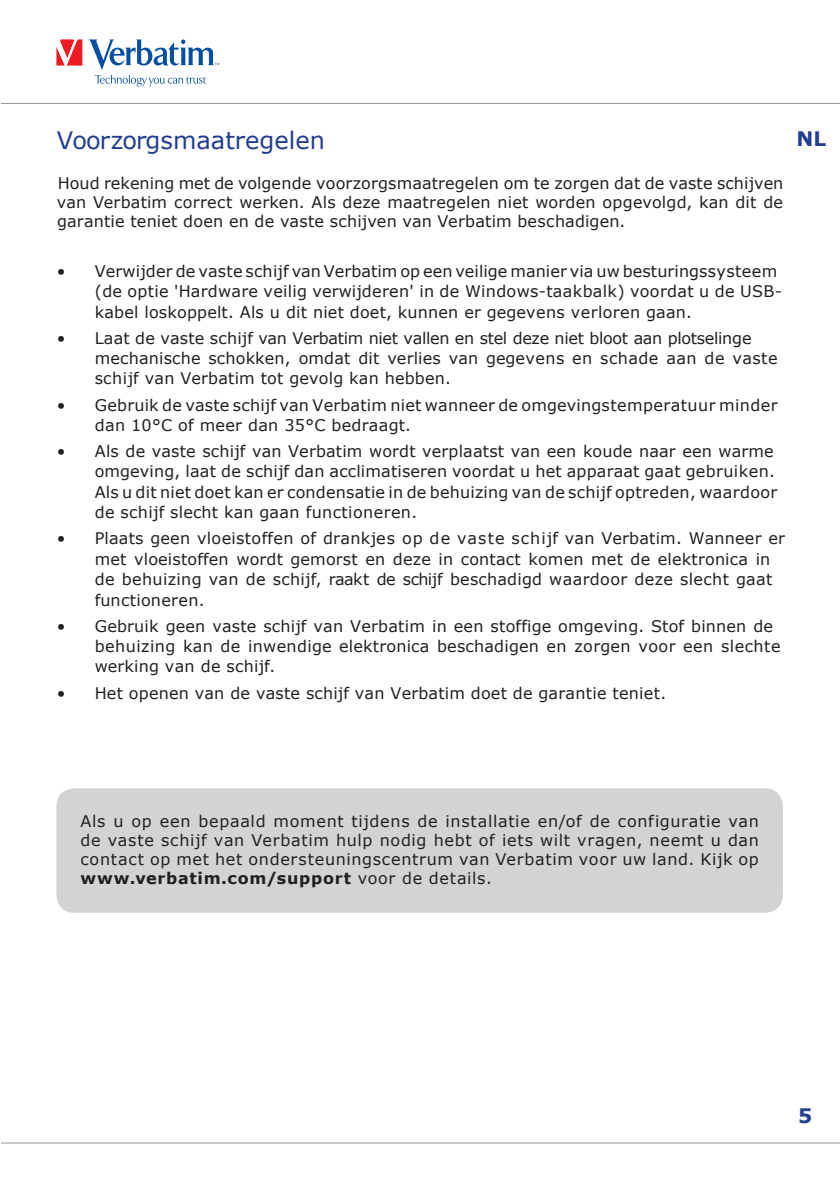
<style>
.page{position:relative;width:840px;height:1191px;background:#fff}
.page>*{position:absolute;margin:0;border:0;box-sizing:border-box;transform-origin:0 0}
.t1{font:24px "Verdana";color:#233d90}
.t2{font:700 20px "Verdana";color:#243e90}
.t3{font:16px/20.4px "Verdana";letter-spacing:.01em;color:#231f20}
.s1{font-weight:700}
</style>
<div class="page">
<hr style="left:1px;top:1142px;width:838px;height:1px;background:#939598">
<hr style="left:1px;top:103px;width:838px;height:1px;background:#939598">
<svg style="left:56px;top:39px;width:26px;height:27px"></svg>
<svg style="left:88px;top:39px;width:131px;height:47px"></svg>
<div style="left:56px;top:788px;width:726px;height:124px;background:#d1d3d4;border-radius:18px"></div>
<h1 class="t1" style="left:57px;top:124px;width:270px">Voorzorgsmaatregelen</h1>
<p class="t3" style="left:57px;top:173px;width:727px;line-height:19.2px;text-align:justify">Houd rekening met de volgende voorzorgsmaatregelen om te zorgen dat de vaste schijven van Verbatim correct werken. Als deze maatregelen niet worden opgevolgd, kan dit de garantie teniet doen en de vaste schijven van Verbatim beschadigen.</p>
<p class="t3" style="left:95px;top:260px;width:688px;text-indent:-38px">• Verwijder de vaste schijf van Verbatim op een veilige manier via uw besturingssysteem (de optie 'Hardware veilig verwijderen' in de Windows-taakbalk) voordat u de USB&shy;kabel loskoppelt. Als u dit niet doet, kunnen er gegevens verloren gaan.</p>
<p class="t3" style="left:95px;top:327px;width:684px;text-indent:-38px">• Laat de vaste schijf van Verbatim niet vallen en stel deze niet bloot aan plotselinge mechanische schokken, omdat dit verlies van gegevens en schade aan de vaste schijf van Verbatim tot gevolg kan hebben.</p>
<p class="t3" style="left:95px;top:394px;width:684px;text-indent:-38px">• Gebruik de vaste schijf van Verbatim niet wanneer de omgevingstemperatuur minder dan 10°C of meer dan 35°C bedraagt.</p>
<p class="t3" style="left:95px;top:441px;width:683px;text-indent:-38px">• Als de vaste schijf van Verbatim wordt verplaatst van een koude naar een warme omgeving, laat de schijf dan acclimatiseren voordat u het apparaat gaat gebruiken.<br>Als u dit niet doet kan er condensatie in de behuizing van de schijf optreden, waardoor de schijf slecht kan gaan functioneren.</p>
<p class="t3" style="left:95px;top:528px;width:691px;text-indent:-38px">• Plaats geen vloeistoffen of drankjes op de vaste schijf van Verbatim. Wanneer er met vloeistoffen wordt gemorst en deze in contact komen met de elektronica in de behuizing van de schijf, raakt de schijf beschadigd waardoor deze slecht gaat functioneren.</p>
<p class="t3" style="left:95px;top:615px;width:687px;text-indent:-38px">• Gebruik geen vaste schijf van Verbatim in een stoffige omgeving. Stof binnen de behuizing kan de inwendige elektronica beschadigen en zorgen voor een slechte werking van de schijf.</p>
<p class="t3" style="left:57px;top:682px;width:610px">• Het openen van de vaste schijf van Verbatim doet de garantie teniet.</p>
<p class="t2" style="left:796px;top:124px;width:31px">NL</p>
<p class="t3" style="left:80px;top:811px;width:679px;line-height:19.2px;text-align:justify">Als u op een bepaald moment tijdens de installatie en/of de configuratie van de vaste schijf van Verbatim hulp nodig hebt of iets wilt vragen, neemt u dan contact op met het ondersteuningscentrum van Verbatim voor uw land. Kijk op <span class="s1">www.verbatim.com/support</span> voor de details.</p>
<p class="t2" style="left:797px;top:1101px;width:16px">5</p>
</div>
